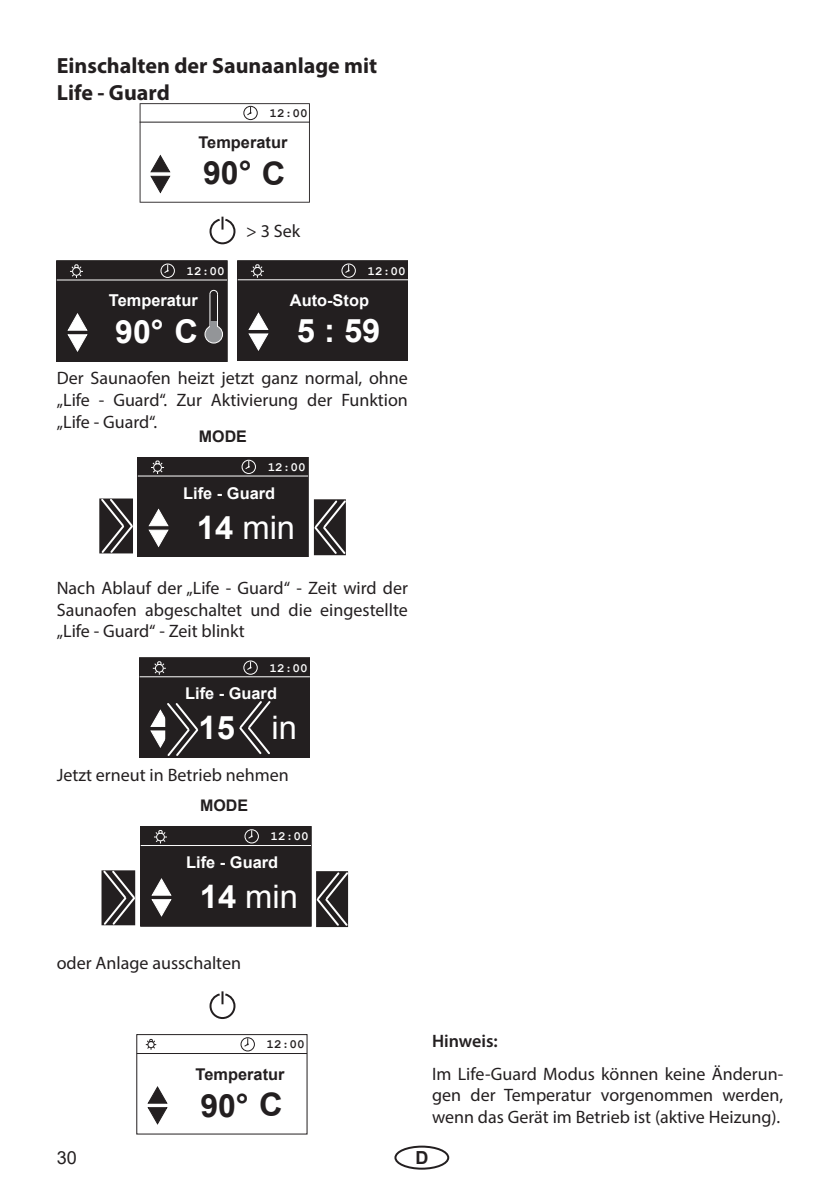
<style>
.page{position:relative;width:840px;height:1191px;background:#fff}
.page>*{position:absolute;margin:0;border:0;box-sizing:border-box;transform-origin:0 0}
.t1{font:700 32.8px "Arial";color:#fff}
.t2{font:32.4px "Arial";color:#fff}
.t3{font:700 32.4px "Arial";color:#231f20}
.t4{font:700 32.4px "Arial";color:#fff}
.t5{font:700 32px "Arial";color:#231f20}
.t6{font:700 32px "Arial";color:#fff}
.t7{font:700 22px/26.4px "Myriad Pro";color:#231f20}
.t8{font:18px/21.6px "Myriad Pro";color:#231f20;text-align:justify}
.t9{font:600 18px "Myriad Pro";color:#231f20}
.t10{font:18px "Arial";color:#231f20}
.t11{font:700 18px "Arial";color:#231f20}
.t12{font:700 16.4px "Arial";color:#fff}
.t13{font:700 16.2px "Arial";color:#fff}
.t14{font:700 16.2px "Arial";color:#231f20}
.t15{font:700 16px "Arial";color:#231f20}
.t16{font:700 12.8px "Courier New";color:#fff}
.t17{font:700 12.6px "Courier New";color:#fff}
.t18{font:700 12.6px "Courier New";color:#231f20}
.s1{font-weight:700}
</style>
<div class="page">
<div style="left:394px;top:1145px;width:55px;height:24px;border:2px solid #231f20;border-radius:50%"></div>
<svg style="left:209px;top:217px;width:27px;height:28px"></svg>
<div style="left:138px;top:457px;width:170px;height:99px;background:#231f20"></div>
<hr style="left:138px;top:475px;width:170px;height:1px;background:#fff">
<svg style="left:242px;top:460px;width:13px;height:13px"></svg>
<div style="left:242px;top:460px;width:13px;height:14px;border:1px solid #fff;border-radius:50%"></div>
<svg style="left:245px;top:461px;width:4px;height:8px"></svg>
<svg style="left:148px;top:508px;width:21px;height:40px"></svg>
<svg style="left:151px;top:460px;width:14px;height:14px"></svg>
<svg style="left:313px;top:499px;width:33px;height:57px;background:#4d494a"></svg>
<svg style="left:99px;top:498px;width:34px;height:56px;background:#484545"></svg>
<svg style="left:209px;top:991px;width:27px;height:28px"></svg>
<svg style="left:139px;top:103px;width:171px;height:100px"></svg>
<div style="left:57px;top:261px;width:170px;height:100px;background:#231f20"></div>
<hr style="left:57px;top:279px;width:170px;height:1px;background:#fff">
<svg style="left:161px;top:264px;width:13px;height:13px"></svg>
<div style="left:161px;top:264px;width:13px;height:14px;border:1px solid #fff;border-radius:50%"></div>
<svg style="left:164px;top:265px;width:4px;height:8px"></svg>
<svg style="left:67px;top:313px;width:21px;height:39px"></svg>
<div style="left:205px;top:325px;width:17px;height:18px;background:#939598;border-radius:50%"></div>
<div style="left:204px;top:325px;width:19px;height:18px;border:1px solid #fff;border-radius:50%"></div>
<svg style="left:209px;top:289px;width:9px;height:6px"></svg>
<hr style="left:209px;top:294px;width:1px;height:32px;background:#fff">
<hr style="left:217px;top:294px;width:1px;height:32px;background:#fff">
<div style="left:210px;top:321px;width:7px;height:8px;background:#939598"></div>
<svg style="left:70px;top:264px;width:13px;height:14px"></svg>
<div style="left:141px;top:826px;width:170px;height:100px;background:#231f20"></div>
<hr style="left:141px;top:845px;width:170px;height:1px;background:#fff">
<svg style="left:245px;top:829px;width:13px;height:14px"></svg>
<div style="left:245px;top:829px;width:13px;height:14px;border:1px solid #fff;border-radius:50%"></div>
<svg style="left:248px;top:830px;width:4px;height:8px"></svg>
<svg style="left:151px;top:878px;width:21px;height:39px"></svg>
<svg style="left:154px;top:830px;width:13px;height:14px"></svg>
<div style="left:137px;top:1034px;width:170px;height:100px;border:1px solid #231f20"></div>
<hr style="left:137px;top:1053px;width:170px;height:1px;background:#231f20">
<div style="left:241px;top:1037px;width:13px;height:14px;border:1px solid #231f20;border-radius:50%"></div>
<svg style="left:244px;top:1038px;width:4px;height:8px"></svg>
<svg style="left:147px;top:1086px;width:21px;height:39px"></svg>
<svg style="left:145px;top:1039px;width:12px;height:11px"></svg>
<div style="left:237px;top:261px;width:171px;height:99px;background:#231f20"></div>
<hr style="left:237px;top:279px;width:171px;height:1px;background:#fff">
<svg style="left:342px;top:264px;width:13px;height:13px"></svg>
<div style="left:341px;top:264px;width:14px;height:13px;border:1px solid #fff;border-radius:50%"></div>
<svg style="left:345px;top:265px;width:4px;height:8px"></svg>
<svg style="left:248px;top:312px;width:21px;height:39px"></svg>
<svg style="left:250px;top:264px;width:14px;height:14px"></svg>
<div style="left:139px;top:658px;width:171px;height:99px;background:#231f20"></div>
<hr style="left:139px;top:676px;width:171px;height:1px;background:#fff">
<svg style="left:244px;top:661px;width:13px;height:13px"></svg>
<div style="left:243px;top:661px;width:14px;height:13px;border:1px solid #fff;border-radius:50%"></div>
<svg style="left:247px;top:661px;width:4px;height:9px"></svg>
<svg style="left:152px;top:661px;width:14px;height:14px"></svg>
<svg style="left:239px;top:701px;width:32px;height:54px"></svg>
<svg style="left:149px;top:703px;width:51px;height:55px"></svg>
<svg style="left:316px;top:871px;width:33px;height:56px;background:#4a4647"></svg>
<svg style="left:101px;top:870px;width:35px;height:56px;background:#4d4a4b"></svg>
<div style="left:203px;top:155px;width:51px;height:34px;background:#fff"></div>
<p class="t7" style="left:57px;top:52px;width:322px">Einschalten der Saunaanlage mit<br>Life - Guard</p>
<p class="t18" style="left:269px;top:105px;width:40px">12:00</p>
<p class="t14" style="left:198px;top:131px;width:90px">Temperatur</p>
<h3 class="t5" style="left:203px;top:150px;width:50px">90°</h3>
<h2 class="t3" style="left:203px;top:150px;width:84px">30° C</h2>
<p class="t8" style="left:246px;top:220px;width:56px">&gt; 3 Sek</p>
<p class="t16" style="left:186px;top:263px;width:40px">12:00</p>
<p class="t17" style="left:367px;top:263px;width:40px">12:00</p>
<p class="t12" style="left:109px;top:290px;width:90px">Temperatur</p>
<p class="t13" style="left:290px;top:289px;width:81px">Auto-Stop</p>
<h1 class="t1" style="left:116px;top:310px;width:84px">30° C</h1>
<h3 class="t6" style="left:115px;top:309px;width:50px">90°</h3>
<h2 class="t4" style="left:296px;top:309px;width:85px">5 : 59</h2>
<p class="t8" style="left:57px;top:367px;width:352px">Der Saunaofen heizt jetzt ganz normal, ohne „Life - Guard“. Zur Aktivierung der Funktion „Life - Guard“.</p>
<p class="t17" style="left:267px;top:459px;width:40px">12:00</p>
<p class="t15" style="left:199px;top:426px;width:49px">MODE</p>
<p class="t13" style="left:183px;top:482px;width:93px">Life - Guard</p>
<h2 class="t2" style="left:197px;top:506px;width:100px"><span class="s1">14</span> min</h2>
<p class="t8" style="left:57px;top:577px;width:352px">Nach Ablauf der „Life - Guard“ - Zeit wird der Saunaofen abgeschaltet und die eingestellte „Life - Guard“ - Zeit blinkt</p>
<p class="t17" style="left:269px;top:660px;width:40px">12:00</p>
<p class="t13" style="left:185px;top:683px;width:93px">Life - Guard</p>
<h2 class="t2" style="left:198px;top:706px;width:100px"><span class="s1">15</span> min</h2>
<p class="t8" style="left:57px;top:764px;width:233px">Jetzt erneut in Betrieb nehmen</p>
<p class="t15" style="left:200px;top:795px;width:49px">MODE</p>
<p class="t17" style="left:270px;top:828px;width:40px">12:00</p>
<p class="t13" style="left:186px;top:851px;width:93px">Life - Guard</p>
<h2 class="t2" style="left:200px;top:875px;width:100px"><span class="s1">14</span> min</h2>
<p class="t8" style="left:57px;top:951px;width:186px">oder Anlage ausschalten</p>
<p class="t18" style="left:266px;top:1036px;width:40px">12:00</p>
<p class="t14" style="left:195px;top:1063px;width:90px">Temperatur</p>
<h2 class="t3" style="left:200px;top:1083px;width:84px">3 C</h2>
<h3 class="t5" style="left:200px;top:1083px;width:50px">90°</h3>
<p class="t9" style="left:432px;top:1029px;width:67px">Hinweis:</p>
<p class="t8" style="left:432px;top:1062px;width:352px">Im Life-Guard Modus können keine Änderun&shy;gen der Temperatur vorgenommen werden, wenn das Gerät im Betrieb ist (aktive Heizung).</p>
<p class="t10" style="left:57px;top:1145px;width:22px">30</p>
<p class="t11" style="left:415px;top:1144px;width:14px">D</p>
</div>
